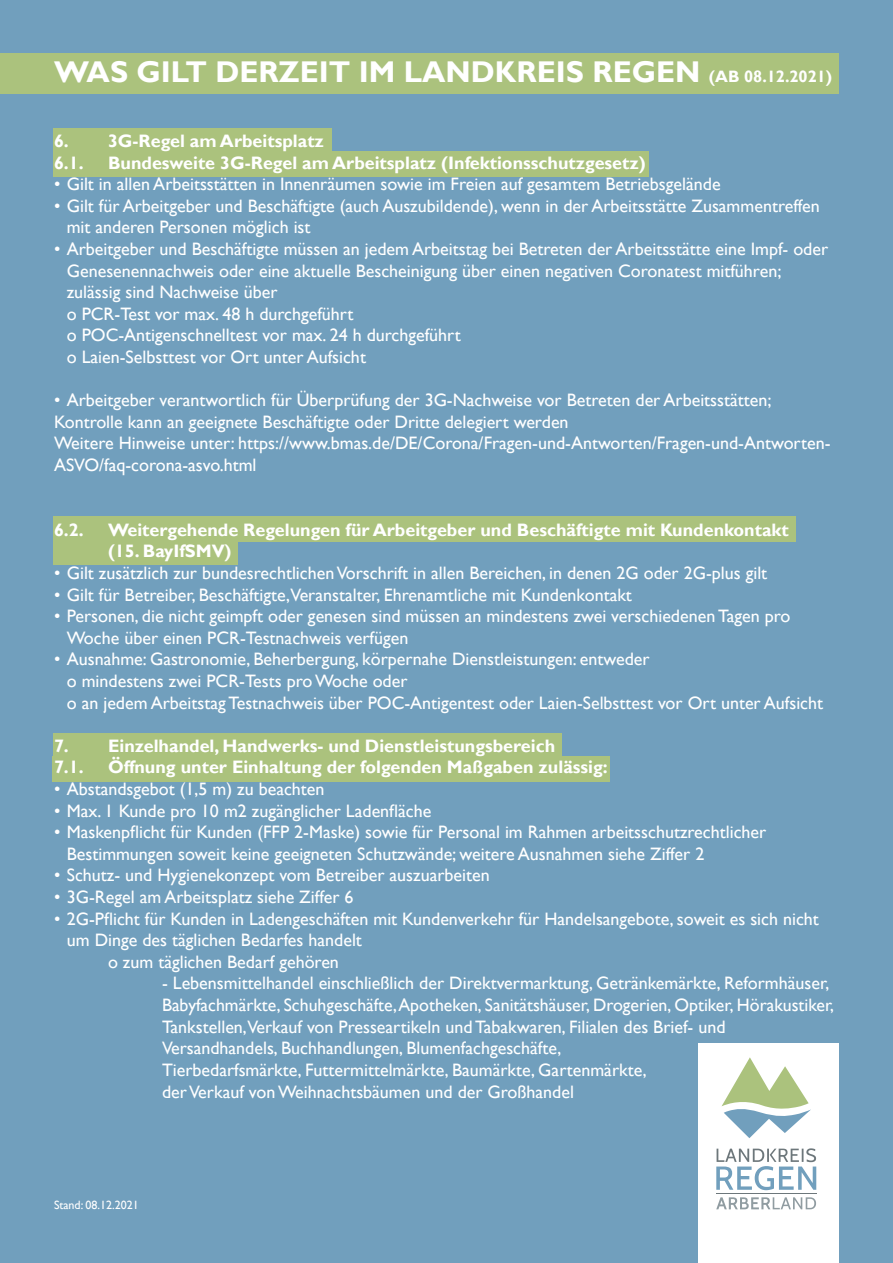
<style>
.page{position:relative;width:893px;height:1263px;background:#719fbd}
.page>*{position:absolute;margin:0;border:0;box-sizing:border-box;transform-origin:0 0}
.t1{font:700 30px "Gill Sans";color:#fff}
.t2{font:18px/21.6px "Gill Sans";color:#fff}
.t3{font:700 18px/21.6px "Gill Sans";color:#fff}
.t4{font:12px "Gill Sans";color:#fff}
.s1{font-size:16.5px}
</style>
<div class="page">
<div style="left:698px;top:1044px;width:141px;height:219px;background:#fff"></div>
<svg style="left:716px;top:1197px;width:100px;height:12px"></svg>
<svg style="left:716px;top:1148px;width:100px;height:42px"></svg>
<hr style="left:716px;top:1193px;width:100px;height:1px;background:#6d777b">
<svg style="left:721px;top:1057px;width:90px;height:81px"></svg>
<div style="left:0;top:53px;width:839px;height:41px;background:#abc27d"></div>
<div style="left:53px;top:129px;width:278px;height:25px;background:#abc27d"></div>
<div style="left:53px;top:151px;width:595px;height:25px;background:#abc27d"></div>
<div style="left:53px;top:539px;width:184px;height:25px;background:#abc27d"></div>
<div style="left:53px;top:517px;width:742px;height:25px;background:#abc27d"></div>
<div style="left:53px;top:733px;width:508px;height:26px;background:#abc27d"></div>
<div style="left:53px;top:756px;width:557px;height:25px;background:#abc27d"></div>
<h1 class="t1" style="left:54px;top:54px;width:780px">WAS GILT DERZEIT IM LANDKREIS REGEN <span class="s1">(AB 08.12.2021)</span></h1>
<p class="t3" style="left:54px;top:131px;width:272px">6. 3G-Regel am Arbeitsplatz<br>6.1.</p>
<p class="t3" style="left:108px;top:152px;width:539px">Bundesweite 3G-Regel am Arbeitsplatz (Infektionsschutzgesetz)</p>
<p class="t2" style="left:54px;top:174px;width:668px">• Gilt in allen Arbeitsstätten in Innenräumen sowie im Freien auf gesamtem Betriebsgelände</p>
<p class="t2" style="left:67px;top:195px;width:754px;text-indent:-13px">• Gilt für Arbeitgeber und Beschäftigte (auch Auszubildende), wenn in der Arbeitsstätte Zusammentreffen mit anderen Personen möglich ist</p>
<p class="t2" style="left:67px;top:238px;width:763px;text-indent:-13px">• Arbeitgeber und Beschäftigte müssen an jedem Arbeitstag bei Betreten der Arbeitsstätte eine Impf- oder Genesenennachweis oder eine aktuelle Bescheinigung über einen negativen Coronatest mitführen; zulässig sind Nachweise über<br>o PCR-Test vor max. 48 h durchgeführt<br>o POC-Antigenschnelltest vor max. 24 h durchgeführt<br>o Laien-Selbsttest vor Ort unter Aufsicht</p>
<p class="t2" style="left:54px;top:390px;width:778px">• Arbeitgeber verantwortlich für Überprüfung der 3G-Nachweise vor Betreten der Arbeitsstätten; Kontrolle kann an geeignete Beschäftigte oder Dritte delegiert werden<br>Weitere Hinweise unter: https://www.bmas.de/DE/Corona/Fragen-und-Antworten/Fragen-und-Antworten-ASVO/faq-corona-asvo.html</p>
<p class="t3" style="left:54px;top:519px;width:31px">6.2.</p>
<p class="t3" style="left:108px;top:519px;width:682px">Weitergehende Regelungen für Arbeitgeber und Beschäftigte mit Kundenkontakt (15. BayIfSMV)</p>
<p class="t2" style="left:54px;top:562px;width:715px">• Gilt zusätzlich zur bundesrechtlichen Vorschrift in allen Bereichen, in denen 2G oder 2G-plus gilt</p>
<p class="t2" style="left:54px;top:584px;width:579px">• Gilt für Betreiber, Beschäftigte,Veranstalter, Ehrenamtliche mit Kundenkontakt</p>
<p class="t2" style="left:67px;top:606px;width:725px;text-indent:-13px">• Personen, die nicht geimpft oder genesen sind müssen an mindestens zwei verschiedenen Tagen pro<br>Woche über einen PCR-Testnachweis verfügen</p>
<p class="t2" style="left:67px;top:649px;width:758px;text-indent:-13px">• Ausnahme: Gastronomie, Beherbergung, körpernahe Dienstleistungen: entweder<br>o mindestens zwei PCR-Tests pro Woche oder<br>o an jedem Arbeitstag Testnachweis über POC-Antigentest oder Laien-Selbsttest vor Ort unter Aufsicht</p>
<p class="t3" style="left:54px;top:735px;width:503px">7. Einzelhandel, Handwerks- und Dienstleistungsbereich<br>7.1.</p>
<p class="t3" style="left:108px;top:757px;width:501px">Öffnung unter Einhaltung der folgenden Maßgaben zulässig:</p>
<p class="t2" style="left:54px;top:778px;width:272px">• Abstandsgebot (1,5 m) zu beachten</p>
<p class="t2" style="left:54px;top:800px;width:379px">• Max. 1 Kunde pro 10 m2 zugänglicher Ladenfläche</p>
<p class="t2" style="left:67px;top:822px;width:701px;text-indent:-13px">• Maskenpflicht für Kunden (FFP 2-Maske) sowie für Personal im Rahmen arbeitsschutzrechtlicher<br>Bestimmungen soweit keine geeigneten Schutzwände; weitere Ausnahmen siehe Ziffer 2</p>
<p class="t2" style="left:54px;top:865px;width:437px">• Schutz- und Hygienekonzept vom Betreiber auszuarbeiten</p>
<p class="t2" style="left:54px;top:886px;width:301px">• 3G-Regel am Arbeitsplatz siehe Ziffer 6</p>
<p class="t2" style="left:54px;top:908px;width:766px">• 2G-Pflicht für Kunden in Ladengeschäften mit Kundenverkehr für Handelsangebote, soweit es sich nicht</p>
<p class="t2" style="left:67px;top:930px;width:297px">um Dinge des täglichen Bedarfes handelt</p>
<p class="t2" style="left:108px;top:951px;width:232px">o zum täglichen Bedarf gehören</p>
<p class="t2" style="left:162px;top:973px;width:674px">- Lebensmittelhandel einschließlich der Direktvermarktung, Getränkemärkte, Reformhäuser, Babyfachmärkte, Schuhgeschäfte, Apotheken, Sanitätshäuser, Drogerien, Optiker, Hörakustiker, Tankstellen,Verkauf von Presseartikeln und Tabakwaren, Filialen des Brief- und Versandhandels, Buchhandlungen, Blumenfachgeschäfte,<br>Tierbedarfsmärkte, Futtermittelmärkte, Baumärkte, Gartenmärkte,<br>der Verkauf von Weihnachtsbäumen und der Großhandel</p>
<p class="t4" style="left:54px;top:1198px;width:86px">Stand: 08.12.2021</p>
</div>
